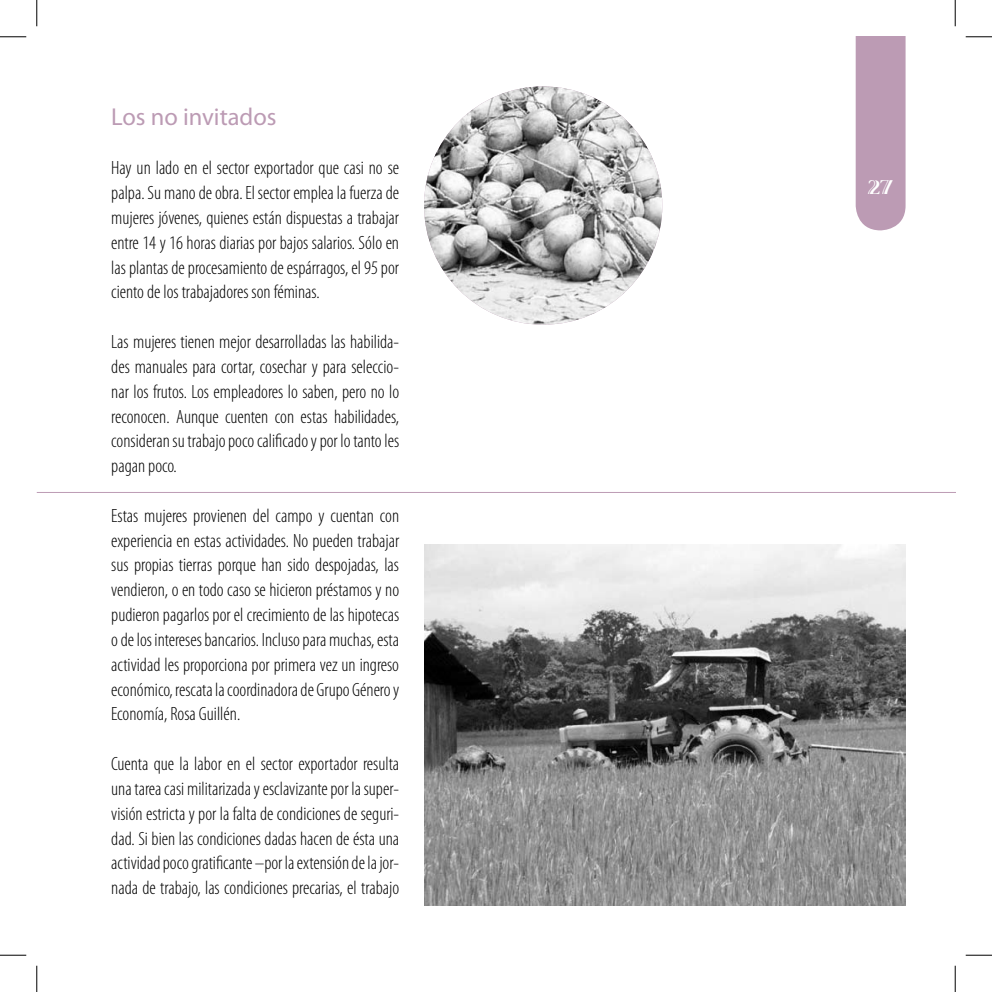
<style>
.page{position:relative;width:992px;height:992px;background:#fff}
.page>*{position:absolute;margin:0;border:0;box-sizing:border-box;transform-origin:0 0}
.t1{font:24.5px "Myriad Pro";color:#bc9bb4}
.t2{font:700 21px "Viva Std";color:#fff}
.t3{font:300 condensed 19.25px/24.8px "Myriad Pro";color:#000;text-align:justify}
</style>
<div class="page">
<div style="left:855px;top:37px;width:50px;height:193px;background:#bc9bb4"></div>
<hr style="left:37px;top:492px;width:917px;height:1px;background:#bc9bb4">
<img style="left:424px;top:544px;width:481px;height:361px">
<img style="left:424px;top:86px;width:238px;height:238px;border-radius:50%">
<svg style="left:0;top:36px;width:26px;height:1px"></svg>
<svg style="left:965px;top:36px;width:26px;height:1px"></svg>
<svg style="left:0;top:954px;width:26px;height:1px"></svg>
<svg style="left:965px;top:954px;width:26px;height:1px"></svg>
<svg style="left:36px;top:0;width:1px;height:26px"></svg>
<svg style="left:36px;top:965px;width:1px;height:26px"></svg>
<svg style="left:954px;top:0;width:1px;height:26px"></svg>
<svg style="left:954px;top:965px;width:1px;height:26px"></svg>
<p class="t1" style="left:111px;top:101px;width:167px">Los no invitados</p>
<p class="t3" style="left:111px;top:155px;width:289px">Hay un lado en el sector exportador que casi no se palpa. Su mano de obra. El sector emplea la fuerza de mujeres jóvenes, quienes están dispuestas a trabajar entre 14 y 16 horas diarias por bajos salarios. Sólo en las plantas de procesamiento de espárragos, el 95 por ciento de los trabajadores son féminas.</p>
<p class="t3" style="left:111px;top:329px;width:289px">Las mujeres tienen mejor desarrolladas las habilida&shy;des manuales para cortar, cosechar y para seleccio&shy;nar los frutos. Los empleadores lo saben, pero no lo reconocen. Aunque cuenten con estas habilidades, consideran su trabajo poco calificado y por lo tanto les pagan poco.</p>
<p class="t3" style="left:111px;top:503px;width:289px">Estas mujeres provienen del campo y cuentan con experiencia en estas actividades. No pueden trabajar sus propias tierras porque han sido despojadas, las vendieron, o en todo caso se hicieron préstamos y no pudieron pagarlos por el crecimiento de las hipotecas o de los intereses bancarios. Incluso para muchas, esta actividad les proporciona por primera vez un ingreso económico, rescata la coordinadora de Grupo Género y Economía, Rosa Guillén.</p>
<p class="t3" style="left:111px;top:751px;width:289px">Cuenta que la labor en el sector exportador resulta una tarea casi militarizada y esclavizante por la super&shy;visión estricta y por la falta de condiciones de seguri&shy;dad. Si bien las condiciones dadas hacen de ésta una actividad poco gratificante –por la extensión de la jor&shy;nada de trabajo, las condiciones precarias, el trabajo</p>
<p class="t2" style="left:867px;top:176px;width:14px">27</p>
</div>
